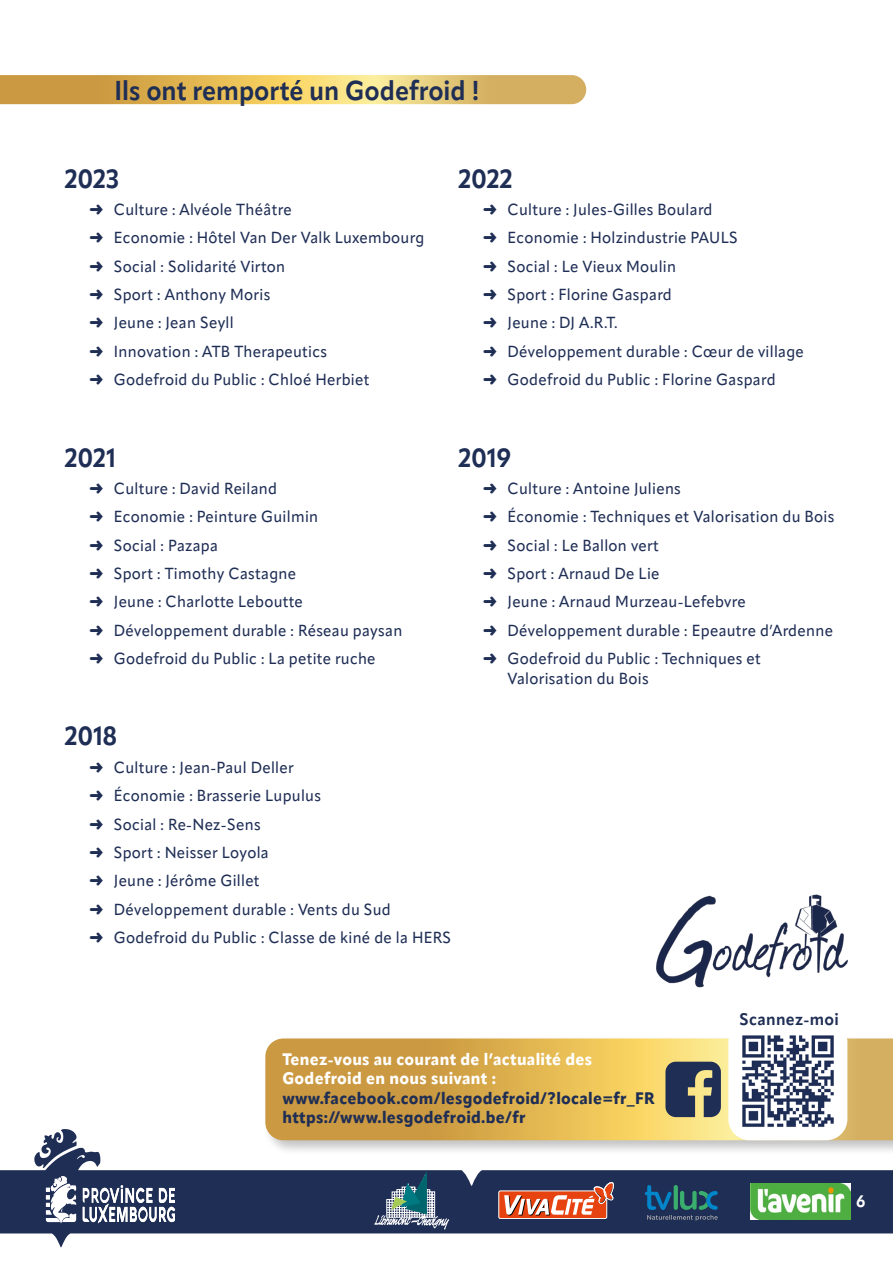
<style>
.page{position:relative;width:893px;height:1263px;background:#fff}
.page>*{position:absolute;margin:0;border:0;box-sizing:border-box;transform-origin:0 0}
.t1{font:700 27px "Apparat";color:#1f2e55;scale:.93 1}
.t2{font:700 25.95px "Apparat";color:#1f2e55;scale:.93 1}
.t3{font:800 16.5px/19.5px "Apparat";letter-spacing:.02em;color:#1f2e55;scale:.96 1}
.t4{font:800 16.5px/19.5px "Apparat";letter-spacing:.02em;color:#fff;scale:.96 1}
.t5{font:700 16.5px "Apparat";letter-spacing:.02em;color:#1f2e55;scale:.96 1}
.t6{font:700 16.5px "Apparat";color:#fff;scale:.93 1}
.t7{font:500 15.9px/28.3px "Apparat";letter-spacing:.02em;color:#1f2e55;scale:.95 1}
</style>
<div class="page">
<svg style="left:0;top:75px;width:586px;height:29px;background:#e0bc62"></svg>
<svg style="left:0;top:1148px;width:893px;height:99px;fill:#1f2e55"></svg>
<svg style="left:34px;top:1129px;width:43px;height:39px"></svg>
<svg style="left:46px;top:1176px;width:30px;height:47px"></svg>
<svg style="left:83px;top:1185px;width:92px;height:38px"></svg>
<div style="left:499px;top:1191px;width:108px;height:27px;background:#e74310;border-radius:2px"></div>
<div style="left:498px;top:1190px;width:109px;height:29px;border:1px solid #fff;border-radius:2px"></div>
<svg style="left:504px;top:1182px;width:110px;height:33px"></svg>
<svg style="left:645px;top:1185px;width:73px;height:36px;background:#24516c"></svg>
<img style="left:751px;top:1183px;width:99px;height:36px">
<svg style="left:374px;top:1171px;width:75px;height:58px;background:#48627a"></svg>
<div style="left:262px;top:1035px;width:631px;height:121px;background:#000;opacity:.24"></div>
<svg style="left:265px;top:1038px;width:628px;height:102px;background:#dcb154"></svg>
<div style="left:728px;top:1021px;width:119px;height:119px;background:#fff;border-radius:21px"></div>
<img style="left:742px;top:1035px;width:92px;height:92px">
<img style="left:656px;top:894px;width:192px;height:94px">
<svg style="left:665px;top:1062px;width:56px;height:55px;background:#505760"></svg>
<h1 class="t1" style="left:114px;top:74px;width:394px">Ils ont remporté un Godefroid !</h1>
<h2 class="t2" style="left:65px;top:163px;width:60px">2023</h2>
<p class="t7" style="left:89px;top:195px;width:354px">➜ Culture : Alvéole Théâtre<br>➜ Economie : Hôtel Van Der Valk Luxembourg ➜ Social : Solidarité Virton<br>➜ Sport : Anthony Moris<br>➜ Jeune : Jean Seyll<br>➜ Innovation : ATB Therapeutics<br>➜ Godefroid du Public : Chloé Herbiet</p>
<h2 class="t2" style="left:459px;top:163px;width:60px">2022</h2>
<p class="t7" style="left:483px;top:195px;width:339px">➜ Culture : Jules-Gilles Boulard<br>➜ Economie : Holzindustrie PAULS<br>➜ Social : Le Vieux Moulin<br>➜ Sport : Florine Gaspard<br>➜ Jeune : DJ A.R.T.<br>➜ Développement durable : Cœur de village ➜ Godefroid du Public : Florine Gaspard</p>
<h2 class="t2" style="left:65px;top:442px;width:56px">2021</h2>
<p class="t7" style="left:89px;top:474px;width:331px">➜ Culture : David Reiland<br>➜ Economie : Peinture Guilmin<br>➜ Social : Pazapa<br>➜ Sport : Timothy Castagne<br>➜ Jeune : Charlotte Leboutte<br>➜ Développement durable : Réseau paysan ➜ Godefroid du Public : La petite ruche</p>
<h2 class="t2" style="left:459px;top:442px;width:58px">2019</h2>
<p class="t7" style="left:483px;top:474px;width:371px">➜ Culture : Antoine Juliens<br>➜ Économie : Techniques et Valorisation du Bois ➜ Social : Le Ballon vert<br>➜ Sport : Arnaud De Lie<br>➜ Jeune : Arnaud Murzeau-Lefebvre<br>➜ Développement durable : Epeautre d’Ardenne ➜ Godefroid du Public : Techniques et</p>
<p class="t7" style="left:508px;top:664px;width:150px">Valorisation du Bois</p>
<h2 class="t2" style="left:65px;top:720px;width:58px">2018</h2>
<p class="t7" style="left:89px;top:753px;width:382px">➜ Culture : Jean-Paul Deller<br>➜ Économie : Brasserie Lupulus<br>➜ Social : Re-Nez-Sens<br>➜ Sport : Neisser Loyola<br>➜ Jeune : Jérôme Gillet<br>➜ Développement durable : Vents du Sud<br>➜ Godefroid du Public : Classe de kiné de la HERS</p>
<p class="t4" style="left:282px;top:1049px;width:324px">Tenez-vous au courant de l’actualité des<br>Godefroid en nous suivant :</p>
<p class="t3" style="left:282px;top:1088px;width:389px">www.facebook.com/lesgodefroid/?locale=fr_FR https://www.lesgodefroid.be/fr</p>
<p class="t5" style="left:739px;top:1009px;width:105px">Scannez-moi</p>
<p class="t6" style="left:856px;top:1191px;width:12px">6</p>
</div>
